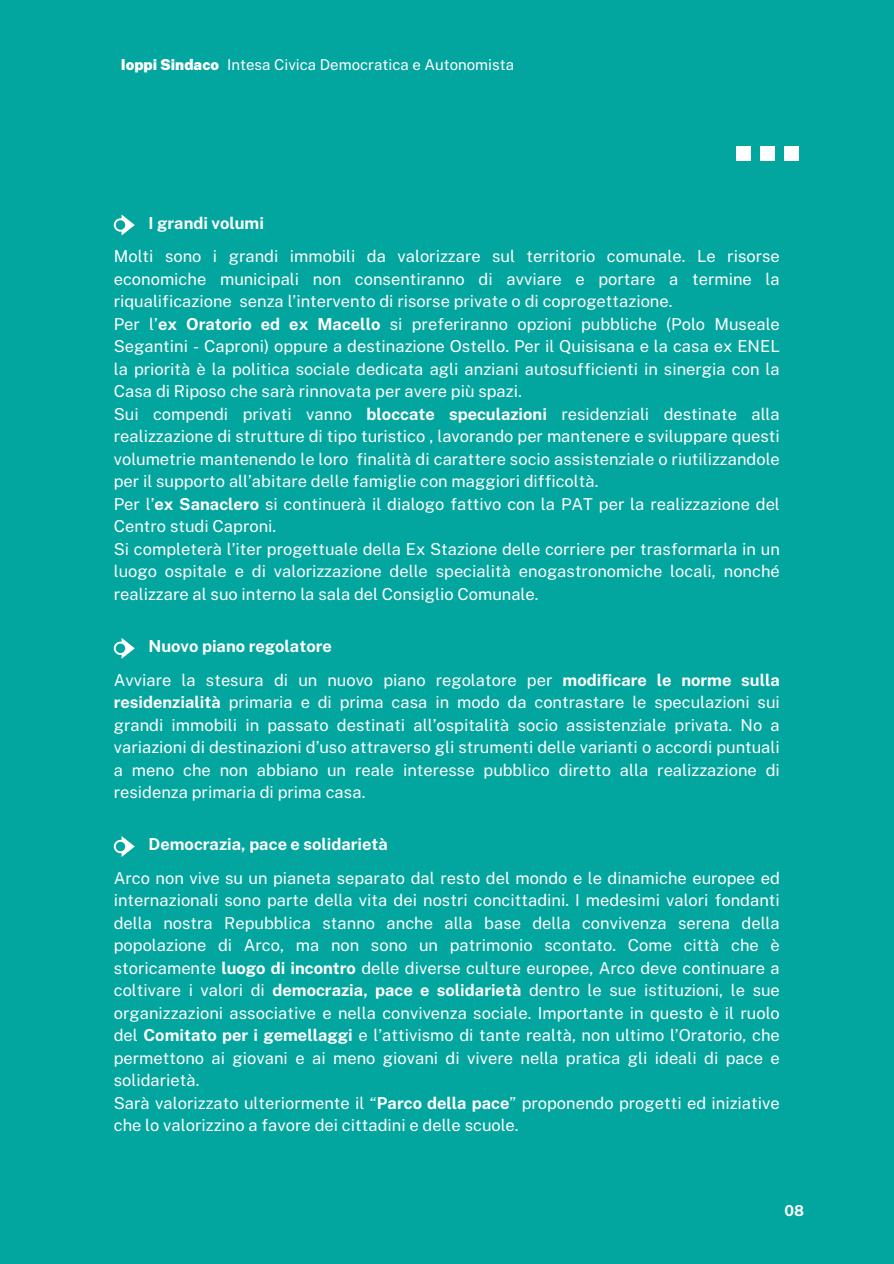
<style>
.page{position:relative;width:894px;height:1264px;background:#fff}
.page>*{position:absolute;margin:0;border:0;box-sizing:border-box;transform-origin:0 0}
.t1{font:700 90px "Public Sans";color:#fff}
.t2{font:16.5px/22.5px "Public Sans";color:#fff;text-align:justify}
.t3{font:700 16.5px "Public Sans";color:#fff}
.t4{font:15px "Public Sans";color:#fff}
.t5{font:900 15px "Public Sans";color:#fff}
.t6{font:700 15px "Public Sans";color:#fff}
.s1{font-weight:700}
</style>
<div class="page">
<div style="left:0;top:0;width:893px;height:1263px;background:#03a59f"></div>
<svg style="left:114px;top:214px;width:21px;height:21px"></svg>
<svg style="left:114px;top:638px;width:21px;height:21px"></svg>
<svg style="left:114px;top:836px;width:21px;height:21px"></svg>
<p class="t5" style="left:121px;top:55px;width:100px">Ioppi Sindaco</p>
<h1 class="t4" style="left:227px;top:56px;width:289px">Intesa Civica Democratica e Autonomista</h1>
<p class="t1" style="left:731px;top:75px;width:74px">...</p>
<p class="t3" style="left:148px;top:213px;width:117px">I grandi volumi</p>
<p class="t2" style="left:114px;top:245px;width:667px">Molti sono i grandi immobili da valorizzare sul territorio comunale. Le risorse economiche municipali non consentiranno di avviare e portare a termine la riqualificazione senza l’intervento di risorse private o di coprogettazione.</p>
<p class="t2" style="left:114px;top:312px;width:667px">Per l’<span class="s1">ex Oratorio ed ex Macello</span> si preferiranno opzioni pubbliche (Polo Museale Segantini - Caproni) oppure a destinazione Ostello. Per il Quisisana e la casa ex ENEL la priorità è la politica sociale dedicata agli anziani autosufficienti in sinergia con la Casa di Riposo che sarà rinnovata per avere più spazi.</p>
<h1 class="t2" style="left:114px;top:402px;width:667px">Sui compendi privati vanno <span class="s1">bloccate speculazioni</span> residenziali destinate alla realizzazione di strutture di tipo turistico , lavorando per mantenere e sviluppare questi volumetrie mantenendo le loro finalità di carattere socio assistenziale o riutilizzandole per il supporto all’abitare delle famiglie con maggiori difficoltà.</h1>
<p class="t2" style="left:114px;top:492px;width:667px">Per l’<span class="s1">ex Sanaclero</span> si continuerà il dialogo fattivo con la PAT per la realizzazione del<br>Centro studi Caproni.</p>
<p class="t2" style="left:114px;top:537px;width:667px">Si completerà l’iter progettuale della Ex Stazione delle corriere per trasformarla in un luogo ospitale e di valorizzazione delle specialità enogastronomiche locali, nonché realizzare al suo interno la sala del Consiglio Comunale.</p>
<p class="t3" style="left:148px;top:636px;width:185px">Nuovo piano regolatore</p>
<p class="t2" style="left:114px;top:668px;width:667px">Avviare la stesura di un nuovo piano regolatore per <span class="s1">modificare le norme sulla residenzialità</span> primaria e di prima casa in modo da contrastare le speculazioni sui grandi immobili in passato destinati all’ospitalità socio assistenziale privata. No a variazioni di destinazioni d’uso attraverso gli strumenti delle varianti o accordi puntuali a meno che non abbiano un reale interesse pubblico diretto alla realizzazione di residenza primaria di prima casa.</p>
<p class="t3" style="left:148px;top:834px;width:241px">Democrazia, pace e solidarietà</p>
<p class="t2" style="left:114px;top:866px;width:667px">Arco non vive su un pianeta separato dal resto del mondo e le dinamiche europee ed internazionali sono parte della vita dei nostri concittadini. I medesimi valori fondanti della nostra Repubblica stanno anche alla base della convivenza serena della popolazione di Arco, ma non sono un patrimonio scontato. Come città che è storicamente <span class="s1">luogo di incontro</span> delle diverse culture europee, Arco deve continuare a coltivare i valori di <span class="s1">democrazia, pace e solidarietà</span> dentro le sue istituzioni, le sue organizzazioni associative e nella convivenza sociale. Importante in questo è il ruolo del <span class="s1">Comitato per i gemellaggi</span> e l’attivismo di tante realtà, non ultimo l’Oratorio, che permettono ai giovani e ai meno giovani di vivere nella pratica gli ideali di pace e solidarietà.</p>
<h1 class="t2" style="left:114px;top:1091px;width:667px">Sarà valorizzato ulteriormente il “<span class="s1">Parco della pace</span>” proponendo progetti ed iniziative che lo valorizzino a favore dei cittadini e delle scuole.</h1>
<h1 class="t6" style="left:784px;top:1201px;width:21px">08</h1>
</div>
